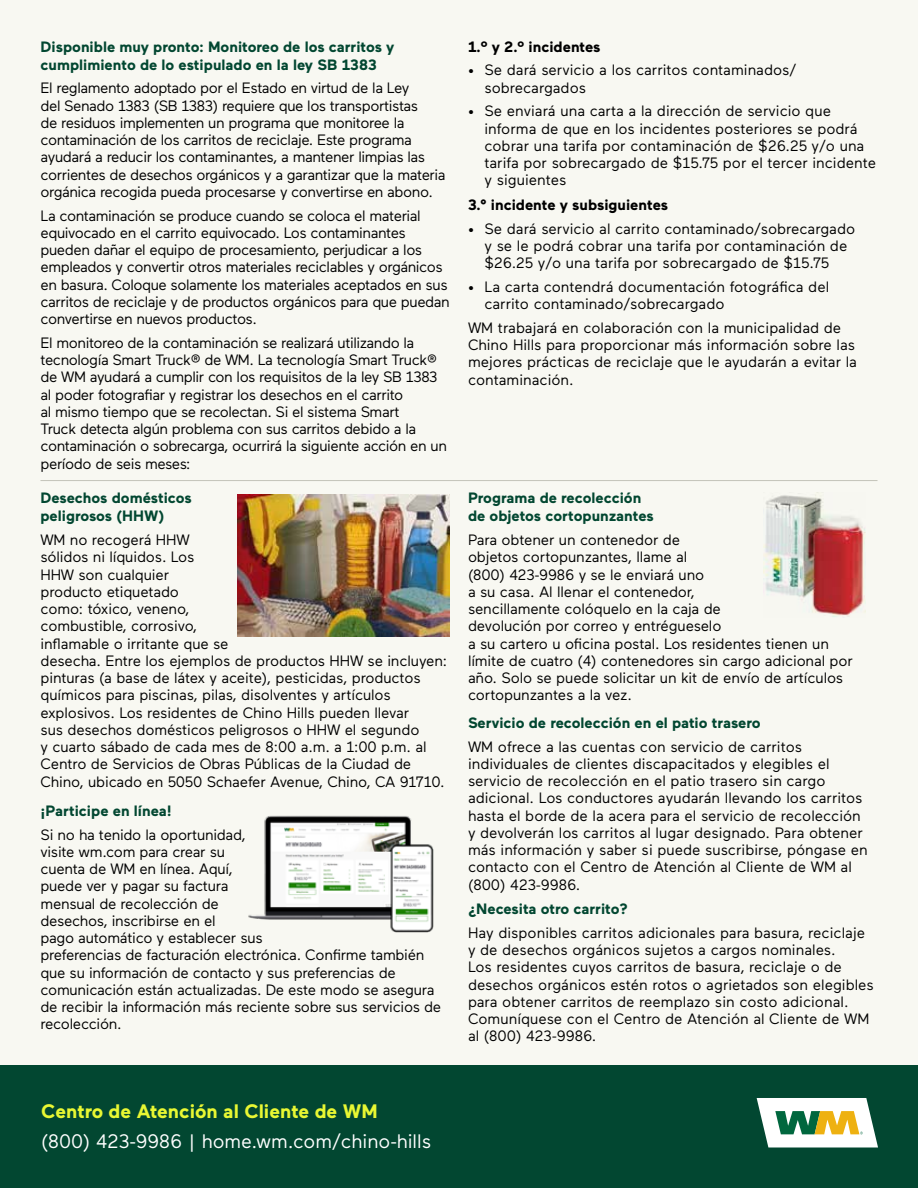
<style>
.page{position:relative;width:918px;height:1188px;background:#fff}
.page>*{position:absolute;margin:0;border:0;box-sizing:border-box;transform-origin:0 0}
.t1{font:19.5px "Maax";color:#fff}
.t2{font:700 19.5px "Maax";color:#e8f733}
.t3{font:15px/17.2px "Maax";letter-spacing:-.01em;color:#000}
.t4{font:15px/17.2px "Maax";letter-spacing:-.03em;color:#000}
.t5{font:700 15px/18px "Maax";color:#024731}
.t6{font:700 15px "Maax";color:#000}
</style>
<div class="page">
<div style="left:0;top:0;width:918px;height:1066px;background:#f8f8f2"></div>
<div style="left:0;top:1066px;width:918px;height:122px;background:#024731"></div>
<svg style="left:757px;top:1098px;width:121px;height:50px"></svg>
<hr style="left:40px;top:480px;width:838px;height:1px;background:#c6c6bc">
<img style="left:238px;top:495px;width:212px;height:142px">
<img style="left:764px;top:492px;width:102px;height:125px">
<img style="left:246px;top:813px;width:190px;height:120px">
<p class="t5" style="left:40px;top:37px;width:355px">Disponible muy pronto: Monitoreo de los carritos y cumplimiento de lo estipulado en la ley SB 1383</p>
<p class="t4" style="left:40px;top:79px;width:407px">El reglamento adoptado por el Estado en virtud de la Ley<br>del Senado 1383 (SB 1383) requiere que los transportistas<br>de residuos implementen un programa que monitoree la contaminación de los carritos de reciclaje. Este programa ayudará a reducir los contaminantes, a mantener limpias las corrientes de desechos orgánicos y a garantizar que la materia orgánica recogida pueda procesarse y convertirse en abono.</p>
<p class="t4" style="left:40px;top:206px;width:411px">La contaminación se produce cuando se coloca el material equivocado en el carrito equivocado. Los contaminantes pueden dañar el equipo de procesamiento, perjudicar a los empleados y convertir otros materiales reciclables y orgánicos en basura. Coloque solamente los materiales aceptados en sus carritos de reciclaje y de productos orgánicos para que puedan convertirse en nuevos productos.</p>
<p class="t4" style="left:40px;top:333px;width:408px">El monitoreo de la contaminación se realizará utilizando la tecnología Smart Truck® de WM. La tecnología Smart Truck® de WM ayudará a cumplir con los requisitos de la ley SB 1383 al poder fotografiar y registrar los desechos en el carrito<br>al mismo tiempo que se recolectan. Si el sistema Smart<br>Truck detecta algún problema con sus carritos debido a la contaminación o sobrecarga, ocurrirá la siguiente acción en un período de seis meses:</p>
<p class="t5" style="left:40px;top:488px;width:153px">Desechos domésticos peligrosos (HHW)</p>
<p class="t3" style="left:40px;top:531px;width:408px">WM no recogerá HHW<br>sólidos ni líquidos. Los<br>HHW son cualquier<br>producto etiquetado<br>como: tóxico, veneno,<br>combustible, corrosivo,<br>inflamable o irritante que se<br>desecha. Entre los ejemplos de productos HHW se incluyen: pinturas (a base de látex y aceite), pesticidas, productos químicos para piscinas, pilas, disolventes y artículos explosivos. Los residentes de Chino Hills pueden llevar<br>sus desechos domésticos peligrosos o HHW el segundo<br>y cuarto sábado de cada mes de 8:00 a.m. a 1:00 p.m. al Centro de Servicios de Obras Públicas de la Ciudad de Chino, ubicado en 5050 Schaefer Avenue, Chino, CA 91710.</p>
<p class="t5" style="left:40px;top:801px;width:133px">¡Participe en línea!</p>
<p class="t3" style="left:40px;top:825px;width:402px">Si no ha tenido la oportunidad,<br>visite wm.com para crear su<br>cuenta de WM en línea. Aquí,<br>puede ver y pagar su factura<br>mensual de recolección de<br>desechos, inscribirse en el<br>pago automático y establecer sus<br>preferencias de facturación electrónica. Confirme también que su información de contacto y sus preferencias de comunicación están actualizadas. De este modo se asegura de recibir la información más reciente sobre sus servicios de recolección.</p>
<p class="t6" style="left:468px;top:37px;width:134px">1.º y 2.º incidentes</p>
<p class="t3" style="left:484px;top:61px;width:313px;text-indent:-16px">• Se dará servicio a los carritos contaminados/ sobrecargados</p>
<p class="t3" style="left:484px;top:102px;width:393px;text-indent:-16px">• Se enviará una carta a la dirección de servicio que informa de que en los incidentes posteriores se podrá cobrar una tarifa por contaminación de $26.25 y/o una tarifa por sobrecargado de $15.75 por el tercer incidente y siguientes</p>
<p class="t6" style="left:468px;top:195px;width:202px">3.° incidente y subsiguientes</p>
<p class="t3" style="left:484px;top:219px;width:372px;text-indent:-16px">• Se dará servicio al carrito contaminado/sobrecargado y se le podrá cobrar una tarifa por contaminación de $26.25 y/o una tarifa por sobrecargado de $15.75</p>
<p class="t3" style="left:484px;top:277px;width:346px;text-indent:-16px">• La carta contendrá documentación fotográfica del carrito contaminado/sobrecargado</p>
<p class="t3" style="left:468px;top:318px;width:391px">WM trabajará en colaboración con la municipalidad de Chino Hills para proporcionar más información sobre las mejores prácticas de reciclaje que le ayudarán a evitar la contaminación.</p>
<p class="t5" style="left:468px;top:488px;width:187px">Programa de recolección de objetos cortopunzantes</p>
<p class="t3" style="left:468px;top:531px;width:386px">Para obtener un contenedor de<br>objetos cortopunzantes, llame al<br>(800) 423-9986 y se le enviará uno<br>a su casa. Al llenar el contenedor,<br>sencillamente colóquelo en la caja de<br>devolución por correo y entrégueselo<br>a su cartero u oficina postal. Los residentes tienen un límite de cuatro (4) contenedores sin cargo adicional por año. Solo se puede solicitar un kit de envío de artículos cortopunzantes a la vez.</p>
<p class="t5" style="left:468px;top:713px;width:294px">Servicio de recolección en el patio trasero</p>
<p class="t3" style="left:468px;top:737px;width:401px">WM ofrece a las cuentas con servicio de carritos individuales de clientes discapacitados y elegibles el servicio de recolección en el patio trasero sin cargo adicional. Los conductores ayudarán llevando los carritos hasta el borde de la acera para el servicio de recolección y devolverán los carritos al lugar designado. Para obtener más información y saber si puede suscribirse, póngase en contacto con el Centro de Atención al Cliente de WM al (800) 423-9986.</p>
<p class="t5" style="left:468px;top:899px;width:161px">¿Necesita otro carrito?</p>
<p class="t3" style="left:468px;top:923px;width:407px">Hay disponibles carritos adicionales para basura, reciclaje y de desechos orgánicos sujetos a cargos nominales.<br>Los residentes cuyos carritos de basura, reciclaje o de desechos orgánicos estén rotos o agrietados son elegibles para obtener carritos de reemplazo sin costo adicional.<br>Comuníquese con el Centro de Atención al Cliente de WM al (800) 423-9986.</p>
<h1 class="t2" style="left:41px;top:1099px;width:338px">Centro de Atención al Cliente de WM</h1>
<h1 class="t1" style="left:41px;top:1128px;width:392px">(800) 423-9986 | home.wm.com/chino-hills</h1>
</div>
